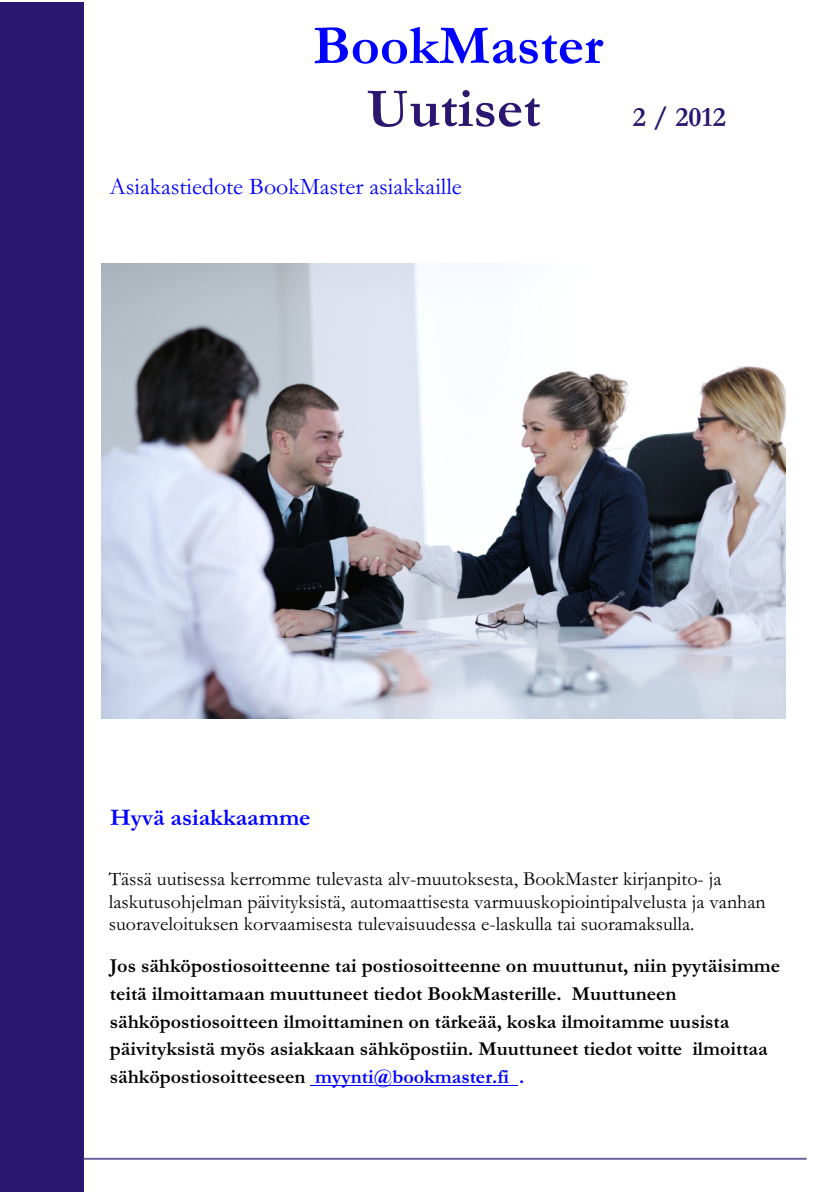
<style>
.page{position:relative;width:840px;height:1192px;background:#fff}
.page>*{position:absolute;margin:0;border:0;box-sizing:border-box;transform-origin:0 0}
.t1{font:700 56px "Garamond";color:#00f}
.t2{font:700 56px "Garamond";color:#291770}
.t3{font:700 28px "Garamond";color:#291770}
.t4{font:24px "Garamond";color:#00f}
.t5{font:700 24px "Garamond";color:#00f}
.t6{font:700 20px/27.6px "Garamond";color:#000}
.t7{font:20px/22.4px "Garamond";color:#000}
.s1{color:#00f}
</style>
<div class="page">
<div style="left:0;top:2px;width:84px;height:1190px;background:#291770"></div>
<hr style="left:84px;top:1158px;width:723px;height:2px;background:#6e619e">
<hr style="left:310px;top:1085px;width:208px;height:1px;background:#00f">
<img style="left:101px;top:263px;width:684px;height:456px">
<h1 class="t1" style="left:313px;top:27px;width:292px">BookMaster</h1>
<h1 class="t2" style="left:367px;top:90px;width:175px">Uutiset</h1>
<p class="t4" style="left:110px;top:178px;width:354px">Asiakastiedote BookMaster asiakkaille</p>
<h2 class="t3" style="left:633px;top:108px;width:95px">2 / 2012</h2>
<p class="t5" style="left:110px;top:810px;width:202px">Hyvä asiakkaamme</p>
<p class="t7" style="left:109px;top:870px;width:658px">Tässä uutisessa kerromme tulevasta alv-muutoksesta, BookMaster kirjanpito- ja laskutusohjelman päivityksistä, automaattisesta varmuuskopiointipalvelusta ja vanhan suoraveloituksen korvaamisesta tulevaisuudessa e-laskulla tai suoramaksulla.</p>
<p class="t6" style="left:110px;top:955px;width:672px">Jos sähköpostiosoitteenne tai postiosoitteenne on muuttunut, niin pyytäisimme teitä ilmoittamaan muuttuneet tiedot BookMasterille. Muuttuneen sähköpostiosoitteen ilmoittaminen on tärkeää, koska ilmoitamme uusista päivityksistä myös asiakkaan sähköpostiin. Muuttuneet tiedot voitte ilmoittaa sähköpostiosoitteeseen <span class="s1">myynti@bookmaster.fi .</span></p>
</div>
